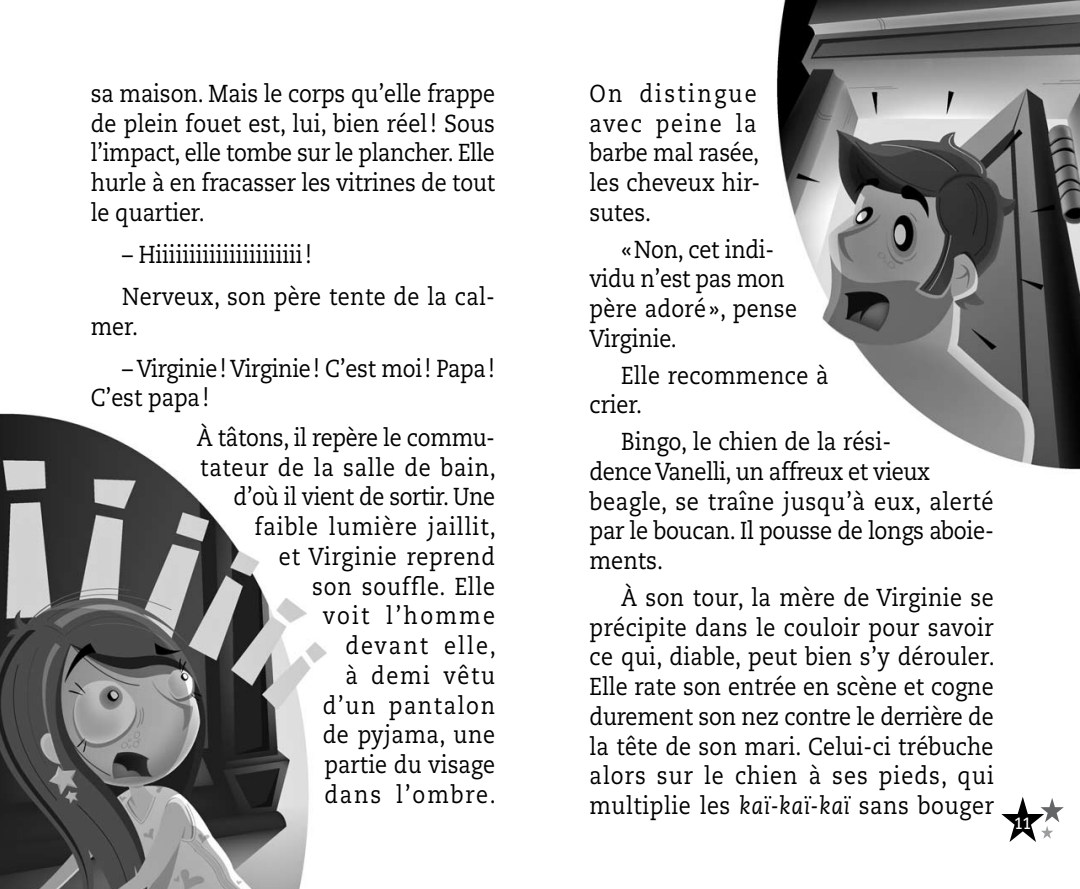
<style>
.page{position:relative;width:1080px;height:889px;background:#fff}
.page>*{position:absolute;margin:0;border:0;box-sizing:border-box;transform-origin:0 0}
.t1{font:24.5px/29.8px "Caecilia";letter-spacing:.005em;color:#000;scale:.88 1}
.t2{font:24.5px/29.8px "Caecilia";letter-spacing:.035em;color:#000;text-align:right;scale:.88 1}
.t3{font:24.5px/29.8px "Caecilia";letter-spacing:-.015em;color:#000;scale:.89 1}
.t4{font:700 16.45px "Caecilia";color:#fff;scale:.85 1}
.s1{font-style:italic}
</style>
<div class="page">
<svg style="left:1001px;top:797px;width:63px;height:45px"></svg>
<img style="left:776px;top:0;width:304px;height:470px">
<img style="left:0;top:413px;width:327px;height:476px">
<svg style="left:0;top:881px;width:8px;height:8px"></svg>
<p class="t1" style="left:91px;top:79px;width:461px;text-align:justify">sa maison. Mais le corps qu’elle frappe de plein fouet est, lui, bien réel! Sous l’impact, elle tombe sur le plancher. Elle hurle à en fracasser les vitrines de tout le quartier.</p>
<p class="t1" style="left:122px;top:234px;width:421px;line-height:42px">– Hiiiiiiiiiiiiiiiiiiiiii!<br>Nerveux, son père tente de la cal-</p>
<p class="t1" style="left:91px;top:312px;width:55px">mer.</p>
<p class="t1" style="left:91px;top:354px;width:461px;text-indent:31px">– Virginie! Virginie! C’est moi! Papa!<br>C’est papa!</p>
<p class="t2" style="left:197px;top:423px;width:341px">À tâtons, il repère le commu&shy;tateur de la salle de bain, d’où il vient de sortir. Une faible lumière jaillit,<br>et Virginie reprend<br>son souffle. Elle<br>voit l’homme<br>devant elle,<br>à demi vêtu<br>d’un pantalon<br>de pyjama, une<br>partie du visage<br>dans l’ombre.</p>
<p class="t1" style="left:590px;top:79px;width:194px;text-align:justify">On distingue avec peine la barbe mal rasée, les cheveux hir&shy;sutes.</p>
<p class="t1" style="left:590px;top:235px;width:237px;text-indent:31px">«Non, cet indi&shy;vi-du n’est pas mon père adoré», pense<br>Virginie.</p>
<p class="t1" style="left:590px;top:361px;width:273px;text-indent:32px">Elle recommence à crier.</p>
<p class="t3" style="left:590px;top:427px;width:455px;text-indent:32px">Bingo, le chien de la rési-<br>dence Vanelli, un affreux et vieux beagle, se traîne jusqu’à eux, alerté par le boucan. Il pousse de longs aboie&shy;ments.</p>
<p class="t1" style="left:590px;top:583px;width:462px;text-align:justify;text-indent:32px">À son tour, la mère de Virginie se précipite dans le couloir pour savoir ce qui, diable, peut bien s’y dérouler.<br>Elle rate son entrée en scène et cogne durement son nez contre le derrière de la tête de son mari. Celui-ci trébuche alors sur le chien à ses pieds, qui multiplie les <span class="s1">kaï-kaï-kaï</span> sans bouger</p>
<p class="t4" style="left:1014px;top:814px;width:21px">11</p>
</div>
